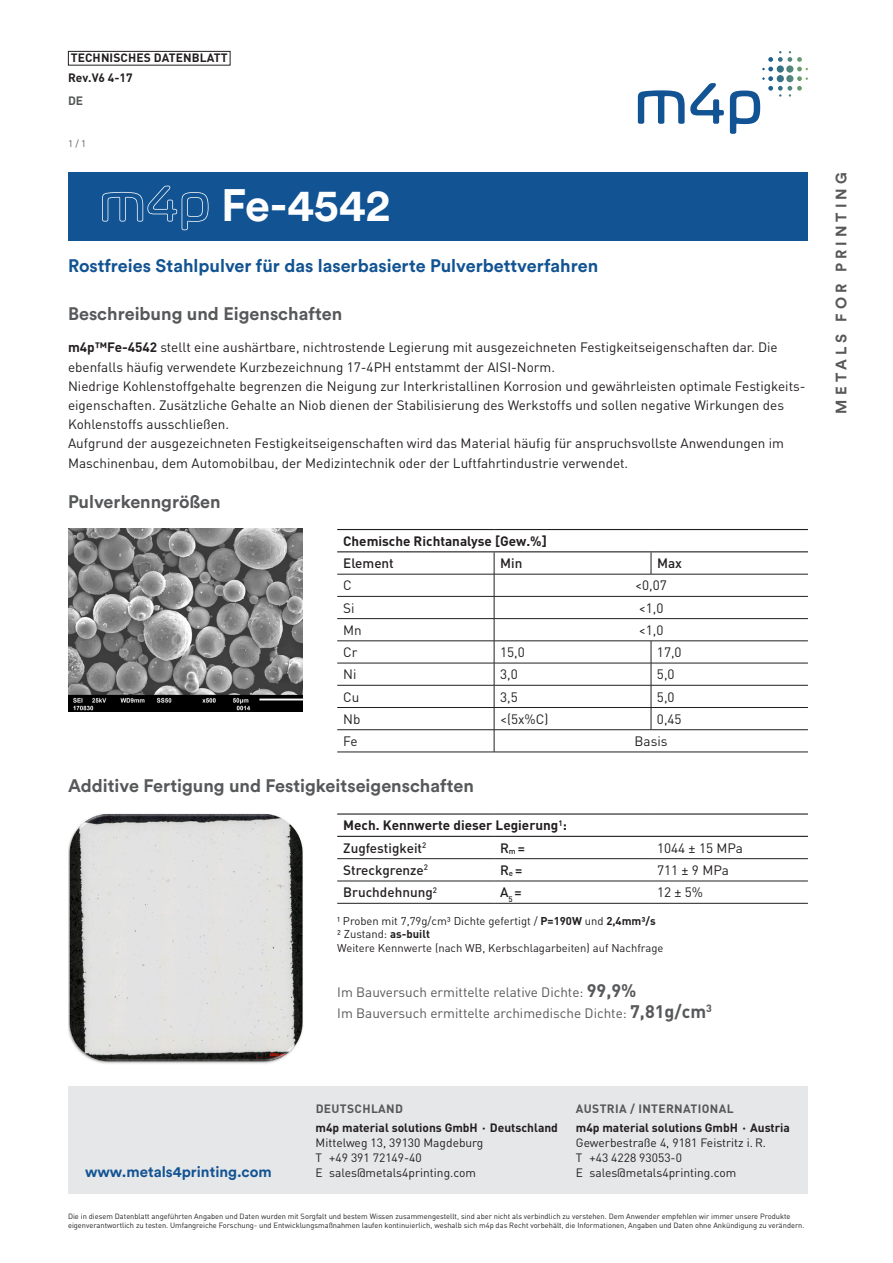
<style>
.page{position:relative;width:893px;height:1263px;background:#fff}
.page>*{position:absolute;margin:0;border:0;box-sizing:border-box;transform-origin:0 0}
.t1{font:700 45px "Circular Std";color:#fff}
.t2{font:700 18px "Circular Std";color:#57585a}
.t3{font:700 18px "Circular Std";color:#125393}
.t4{font:700 15px "Circular Std";color:#125393}
.t5{font:700 15px "Circular Std";letter-spacing:.27em;color:#57585a}
.t6{font:13.5px/19.2px "DIN Pro";color:#231f20}
.t7{font:13.5px/21px "DIN Pro";color:#57585a}
.t8{font:700 13.5px/22.4px "DIN Pro";color:#231f20}
.t9{font:500 13.5px "DIN Pro";color:#231f20}
.t10{font:12px/15px "DIN Pro";color:#231f20}
.t11{font:700 12px "DIN Pro";color:#231f20}
.t12{font:700 12px "DIN Pro";letter-spacing:.03em;color:#57585a}
.t13{font:11.25px/13.5px "DIN Pro";color:#231f20}
.t14{font:9.6px "DIN Pro";color:#57585a}
.t15{font:7.5px/9px "DIN Pro";color:#231f20}
.s1{font-weight:700}
.s2{font-weight:500}
.s3{font-weight:700;font-size:18px}
</style>
<div class="page">
<div style="left:68px;top:1086px;width:740px;height:108px;background:#e6e7e9"></div>
<svg style="left:730px;top:51px;width:78px;height:83px"></svg>
<svg style="left:638px;top:83px;width:86px;height:41px"></svg>
<div style="left:68px;top:51px;width:162px;height:14px;border:1px solid #231f20"></div>
<div style="left:68px;top:172px;width:740px;height:68px;background:#125393"></div>
<svg style="left:102px;top:186px;width:107px;height:44px"></svg>
<hr style="left:337px;top:858px;width:157px;height:1px;background:#231f20">
<hr style="left:494px;top:858px;width:157px;height:1px;background:#231f20">
<hr style="left:651px;top:858px;width:157px;height:1px;background:#231f20">
<hr style="left:337px;top:881px;width:157px;height:1px;background:#231f20">
<hr style="left:494px;top:881px;width:157px;height:1px;background:#231f20">
<hr style="left:651px;top:881px;width:157px;height:1px;background:#231f20">
<hr style="left:337px;top:903px;width:157px;height:1px;background:#231f20">
<hr style="left:494px;top:903px;width:157px;height:1px;background:#231f20">
<hr style="left:651px;top:903px;width:157px;height:1px;background:#231f20">
<hr style="left:337px;top:813px;width:157px;height:2px;background:#231f20">
<hr style="left:494px;top:813px;width:157px;height:2px;background:#231f20">
<hr style="left:651px;top:813px;width:157px;height:2px;background:#231f20">
<hr style="left:337px;top:836px;width:157px;height:1px;background:#231f20">
<hr style="left:494px;top:836px;width:157px;height:1px;background:#231f20">
<hr style="left:651px;top:836px;width:157px;height:1px;background:#231f20">
<img style="left:68px;top:529px;width:235px;height:182px">
<img style="left:68px;top:813px;width:235px;height:251px">
<svg style="left:651px;top:552px;width:1px;height:22px"></svg>
<hr style="left:337px;top:574px;width:157px;height:1px;background:#231f20">
<hr style="left:494px;top:574px;width:157px;height:1px;background:#231f20">
<hr style="left:651px;top:574px;width:157px;height:1px;background:#231f20">
<hr style="left:337px;top:596px;width:157px;height:1px;background:#231f20">
<hr style="left:494px;top:596px;width:157px;height:1px;background:#231f20">
<hr style="left:651px;top:596px;width:157px;height:1px;background:#231f20">
<hr style="left:337px;top:618px;width:157px;height:1px;background:#231f20">
<hr style="left:494px;top:618px;width:157px;height:1px;background:#231f20">
<hr style="left:651px;top:618px;width:157px;height:1px;background:#231f20">
<hr style="left:337px;top:641px;width:157px;height:1px;background:#231f20">
<hr style="left:494px;top:641px;width:157px;height:1px;background:#231f20">
<hr style="left:651px;top:641px;width:157px;height:1px;background:#231f20">
<hr style="left:337px;top:663px;width:157px;height:1px;background:#231f20">
<hr style="left:494px;top:663px;width:157px;height:1px;background:#231f20">
<hr style="left:651px;top:663px;width:157px;height:1px;background:#231f20">
<hr style="left:337px;top:685px;width:157px;height:1px;background:#231f20">
<hr style="left:494px;top:685px;width:157px;height:1px;background:#231f20">
<hr style="left:651px;top:685px;width:157px;height:1px;background:#231f20">
<hr style="left:337px;top:707px;width:157px;height:1px;background:#231f20">
<hr style="left:494px;top:707px;width:157px;height:1px;background:#231f20">
<hr style="left:651px;top:707px;width:157px;height:1px;background:#231f20">
<svg style="left:651px;top:641px;width:1px;height:88px"></svg>
<hr style="left:337px;top:729px;width:157px;height:1px;background:#231f20">
<hr style="left:494px;top:729px;width:157px;height:1px;background:#231f20">
<svg style="left:494px;top:552px;width:1px;height:200px"></svg>
<hr style="left:651px;top:729px;width:157px;height:1px;background:#231f20">
<hr style="left:337px;top:752px;width:157px;height:1px;background:#231f20">
<hr style="left:494px;top:752px;width:157px;height:1px;background:#231f20">
<hr style="left:651px;top:752px;width:157px;height:1px;background:#231f20">
<hr style="left:337px;top:529px;width:157px;height:1px;background:#231f20">
<hr style="left:494px;top:529px;width:157px;height:1px;background:#231f20">
<hr style="left:651px;top:529px;width:157px;height:1px;background:#231f20">
<hr style="left:337px;top:551px;width:157px;height:1px;background:#231f20">
<hr style="left:494px;top:551px;width:157px;height:1px;background:#231f20">
<hr style="left:651px;top:551px;width:157px;height:1px;background:#231f20">
<p class="t11" style="left:71px;top:50px;width:158px">TECHNISCHES DATENBLATT</p>
<p class="t11" style="left:68px;top:70px;width:66px">Rev.V6 4-17</p>
<p class="t12" style="left:68px;top:93px;width:17px">DE</p>
<p class="t14" style="left:68px;top:137px;width:20px">1 / 1</p>
<h1 class="t1" style="left:221px;top:177px;width:170px">Fe-4542</h1>
<h2 class="t3" style="left:68px;top:254px;width:532px">Rostfreies Stahlpulver für das laserbasierte Pulverbettverfahren</h2>
<h2 class="t2" style="left:68px;top:302px;width:276px">Beschreibung und Eigenschaften</h2>
<p class="t6" style="left:68px;top:337px;width:739px"><span class="s1">m4p™Fe-4542</span> stellt eine aushärtbare, nichtrostende Legierung mit ausgezeichneten Festigkeitseigenschaften dar. Die ebenfalls häufig verwendete Kurzbezeichnung 17-4PH entstammt der AISI-Norm.<br>Niedrige Kohlenstoffgehalte begrenzen die Neigung zur Interkristallinen Korrosion und gewährleisten optimale Festigkeits&shy;eigenschaften. Zusätzliche Gehalte an Niob dienen der Stabilisierung des Werkstoffs und sollen negative Wirkungen des Kohlenstoffs ausschließen.<br>Aufgrund der ausgezeichneten Festigkeitseigenschaften wird das Material häufig für anspruchsvollste Anwendungen im Maschinenbau, dem Automobilbau, der Medizintechnik oder der Luftfahrtindustrie verwendet.</p>
<h2 class="t2" style="left:68px;top:490px;width:154px">Pulverkenngrößen</h2>
<p class="t8" style="left:343px;top:529px;width:205px">Chemische Richtanalyse [Gew.%]</p>
<p class="t9" style="left:343px;top:554px;width:52px">Element</p>
<p class="t9" style="left:500px;top:554px;width:24px">Min</p>
<p class="t9" style="left:657px;top:554px;width:26px">Max</p>
<p class="t6" style="left:343px;top:575px;width:10px">C</p>
<p class="t6" style="left:635px;top:575px;width:33px">&lt;0,07</p>
<p class="t6" style="left:343px;top:598px;width:13px">Si</p>
<p class="t6" style="left:639px;top:598px;width:26px">&lt;1,0</p>
<p class="t6" style="left:343px;top:620px;width:20px">Mn</p>
<p class="t6" style="left:639px;top:620px;width:26px">&lt;1,0</p>
<p class="t6" style="left:343px;top:642px;width:16px">Cr</p>
<p class="t6" style="left:500px;top:642px;width:26px">15,0</p>
<p class="t6" style="left:657px;top:642px;width:26px">17,0</p>
<p class="t6" style="left:343px;top:664px;width:15px">Ni</p>
<p class="t6" style="left:500px;top:664px;width:19px">3,0</p>
<p class="t6" style="left:657px;top:664px;width:19px">5,0</p>
<p class="t6" style="left:343px;top:686px;width:18px">Cu</p>
<p class="t6" style="left:500px;top:686px;width:19px">3,5</p>
<p class="t6" style="left:657px;top:686px;width:19px">5,0</p>
<p class="t6" style="left:343px;top:709px;width:19px">Nb</p>
<p class="t6" style="left:500px;top:709px;width:50px">&lt;(5x%C)</p>
<p class="t6" style="left:657px;top:709px;width:26px">0,45</p>
<p class="t6" style="left:343px;top:731px;width:16px">Fe</p>
<p class="t6" style="left:635px;top:731px;width:34px">Basis</p>
<h2 class="t2" style="left:68px;top:774px;width:408px">Additive Fertigung und Festigkeitseigenschaften</h2>
<p class="t8" style="left:343px;top:814px;width:225px">Mech. Kennwerte dieser Legierung<sup>1</sup>:<br><span class="s2">Zugfestigkeit</span><sup>2</sup></p>
<p class="t9" style="left:500px;top:839px;width:26px">R<sub>m</sub> =</p>
<p class="t6" style="left:657px;top:838px;width:87px">1044 ± 15 MPa</p>
<p class="t9" style="left:343px;top:861px;width:86px">Streckgrenze<sup>2</sup></p>
<p class="t9" style="left:500px;top:861px;width:24px">R<sub>e</sub> =</p>
<p class="t6" style="left:657px;top:860px;width:73px">711 ± 9 MPa</p>
<p class="t9" style="left:343px;top:883px;width:95px">Bruchdehnung<sup>2</sup></p>
<p class="t9" style="left:500px;top:883px;width:23px">A<sub>5</sub> =</p>
<p class="t6" style="left:657px;top:882px;width:48px">12 ± 5%</p>
<p class="t13" style="left:337px;top:913px;width:328px">¹ Proben mit 7,79g/cm³ Dichte gefertigt / <span class="s1">P=190W</span> und <span class="s1">2,4mm³/s<br></span>² Zustand: <span class="s1">as-built<br></span>Weitere Kennwerte (nach WB, Kerbschlagarbeiten) auf Nachfrage</p>
<p class="t7" style="left:337px;top:981px;width:376px">Im Bauversuch ermittelte relative Dichte: <span class="s3">99,9%<br></span>Im Bauversuch ermittelte archimedische Dichte: <span class="s3">7,81g/cm</span><sup>3</sup></p>
<p class="t5" style="left:832px;top:413px;width:243px;rotate:-90deg">METALS FOR PRINTING</p>
<p class="t12" style="left:316px;top:1100px;width:89px">DEUTSCHLAND</p>
<p class="t11" style="left:316px;top:1119px;width:244px">m4p material solutions GmbH · Deutschland</p>
<p class="t10" style="left:316px;top:1134px;width:169px">Mittelweg 13, 39130 Magdeburg<br>T +49 391 72149-40</p>
<p class="t4" style="left:85px;top:1162px;width:188px">www.metals4printing.com</p>
<p class="t10" style="left:316px;top:1164px;width:162px">E sales@metals4printing.com</p>
<p class="t12" style="left:576px;top:1100px;width:159px">AUSTRIA / INTERNATIONAL</p>
<p class="t11" style="left:576px;top:1119px;width:216px">m4p material solutions GmbH · Austria</p>
<p class="t10" style="left:576px;top:1134px;width:192px">Gewerbestraße 4, 9181 Feistritz i. R.<br>T +43 4228 93053-0<br>E sales@metals4printing.com</p>
<p class="t15" style="left:68px;top:1211px;width:738px">Die in diesem Datenblatt angeführten Angaben und Daten wurden mit Sorgfalt und bestem Wissen zusammengestellt, sind aber nicht als verbindlich zu verstehen. Dem Anwender empfehlen wir immer unsere Produkte eigenverantwortlich zu testen. Umfangreiche Forschung- und Entwicklungsmaßnahmen laufen kontinuierlich, weshalb sich m4p das Recht vorbehält, die Informationen, Angaben und Daten ohne Ankündigung zu verändern.</p>
</div>
